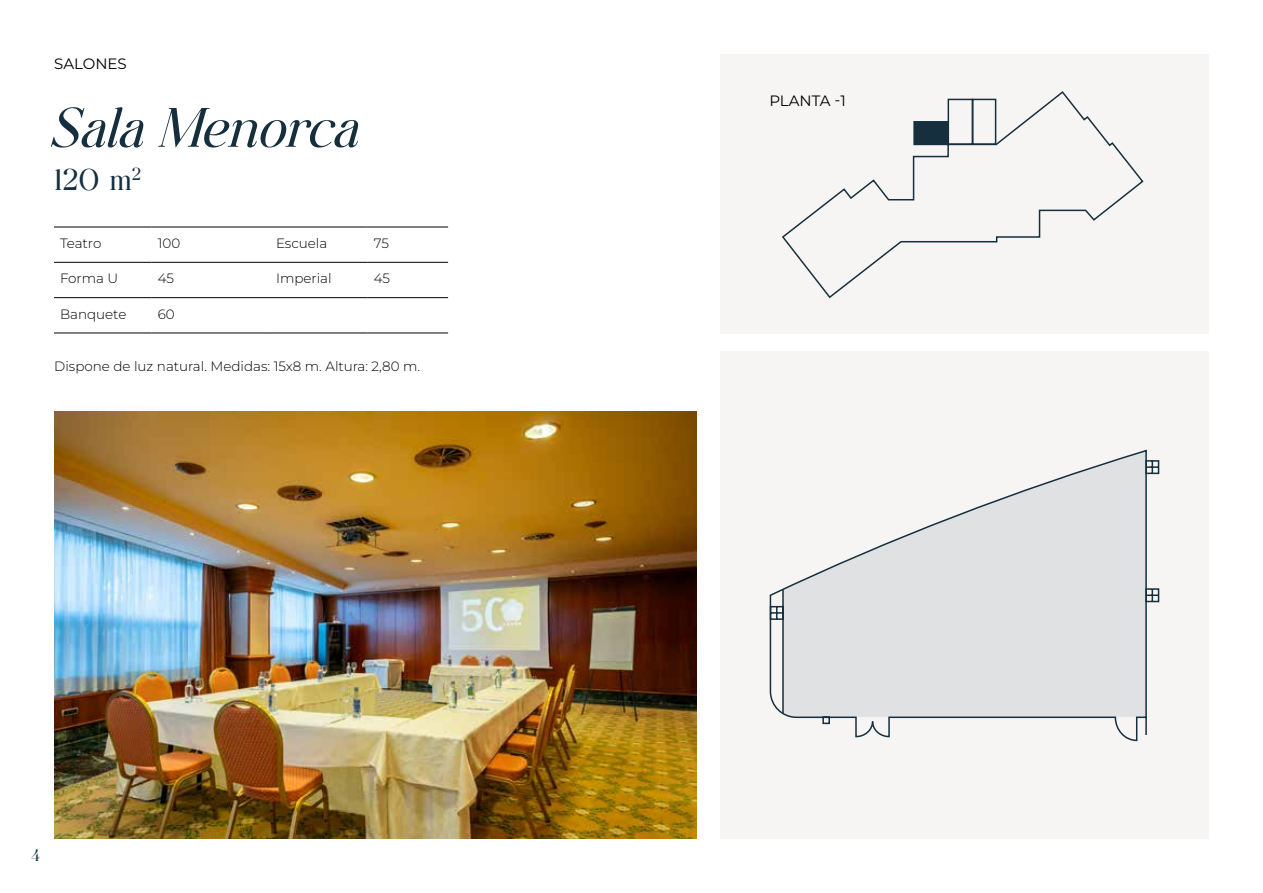
<style>
.page{position:relative;width:1263px;height:893px;background:#fff}
.page>*{position:absolute;margin:0;border:0;box-sizing:border-box;transform-origin:0 0}
.t1{font:italic 55.5px "Grachy Firatte";color:#152f3e}
.t2{font:30px "Grachy Firatte";color:#152f3e}
.t3{font:16.5px "Grachy Firatte";color:#16354b}
.t4{font:15px "Montserrat";color:#000}
.t5{font:300 13.5px "Montserrat";color:#000}
</style>
<div class="page">
<img style="left:54px;top:411px;width:642px;height:428px">
<div style="left:720px;top:54px;width:489px;height:280px;background:#f6f5f4"></div>
<div style="left:720px;top:352px;width:489px;height:487px;background:#f6f5f4"></div>
<hr style="left:54px;top:227px;width:98px;height:1px;background:#000">
<hr style="left:152px;top:227px;width:118px;height:1px;background:#000">
<hr style="left:270px;top:227px;width:98px;height:1px;background:#000">
<hr style="left:368px;top:227px;width:80px;height:1px;background:#000">
<hr style="left:54px;top:262px;width:98px;height:1px;background:#000">
<hr style="left:152px;top:262px;width:118px;height:1px;background:#000">
<hr style="left:270px;top:262px;width:98px;height:1px;background:#000">
<hr style="left:368px;top:262px;width:80px;height:1px;background:#000">
<hr style="left:54px;top:297px;width:98px;height:1px;background:#000">
<hr style="left:152px;top:297px;width:118px;height:1px;background:#000">
<hr style="left:270px;top:297px;width:98px;height:1px;background:#000">
<hr style="left:368px;top:297px;width:80px;height:1px;background:#000">
<hr style="left:54px;top:333px;width:98px;height:1px;background:#000">
<hr style="left:152px;top:333px;width:118px;height:1px;background:#000">
<hr style="left:270px;top:333px;width:98px;height:1px;background:#000">
<hr style="left:368px;top:333px;width:80px;height:1px;background:#000">
<svg style="left:782px;top:91px;width:362px;height:208px"></svg>
<div style="left:914px;top:122px;width:34px;height:22px;background:#152f3e"></div>
<div style="left:947px;top:99px;width:26px;height:46px;border:2px solid #152f3e"></div>
<div style="left:972px;top:99px;width:24px;height:46px;border:2px solid #152f3e"></div>
<svg style="left:769px;top:449px;width:378px;height:293px"></svg>
<svg style="left:783px;top:450px;width:363px;height:267px;fill:#dfe1e2"></svg>
<p class="t4" style="left:54px;top:53px;width:74px">SALONES</p>
<h1 class="t1" style="left:54px;top:97px;width:308px">Sala Menorca</h1>
<h2 class="t2" style="left:54px;top:163px;width:89px">120 m<sup>2</sup></h2>
<p class="t5" style="left:60px;top:234px;width:43px">Teatro</p>
<p class="t5" style="left:158px;top:234px;width:24px">100</p>
<p class="t5" style="left:276px;top:234px;width:53px">Escuela</p>
<p class="t5" style="left:374px;top:234px;width:17px">75</p>
<p class="t5" style="left:60px;top:270px;width:60px">Forma U</p>
<p class="t5" style="left:158px;top:270px;width:18px">45</p>
<p class="t5" style="left:276px;top:270px;width:57px">Imperial</p>
<p class="t5" style="left:374px;top:270px;width:18px">45</p>
<p class="t5" style="left:60px;top:305px;width:68px">Banquete</p>
<p class="t5" style="left:158px;top:305px;width:19px">60</p>
<p class="t5" style="left:54px;top:357px;width:367px">Dispone de luz natural. Medidas: 15x8 m. Altura: 2,80 m.</p>
<p class="t3" style="left:31px;top:846px;width:10px">4</p>
<p class="t4" style="left:769px;top:90px;width:78px">PLANTA -1</p>
</div>
